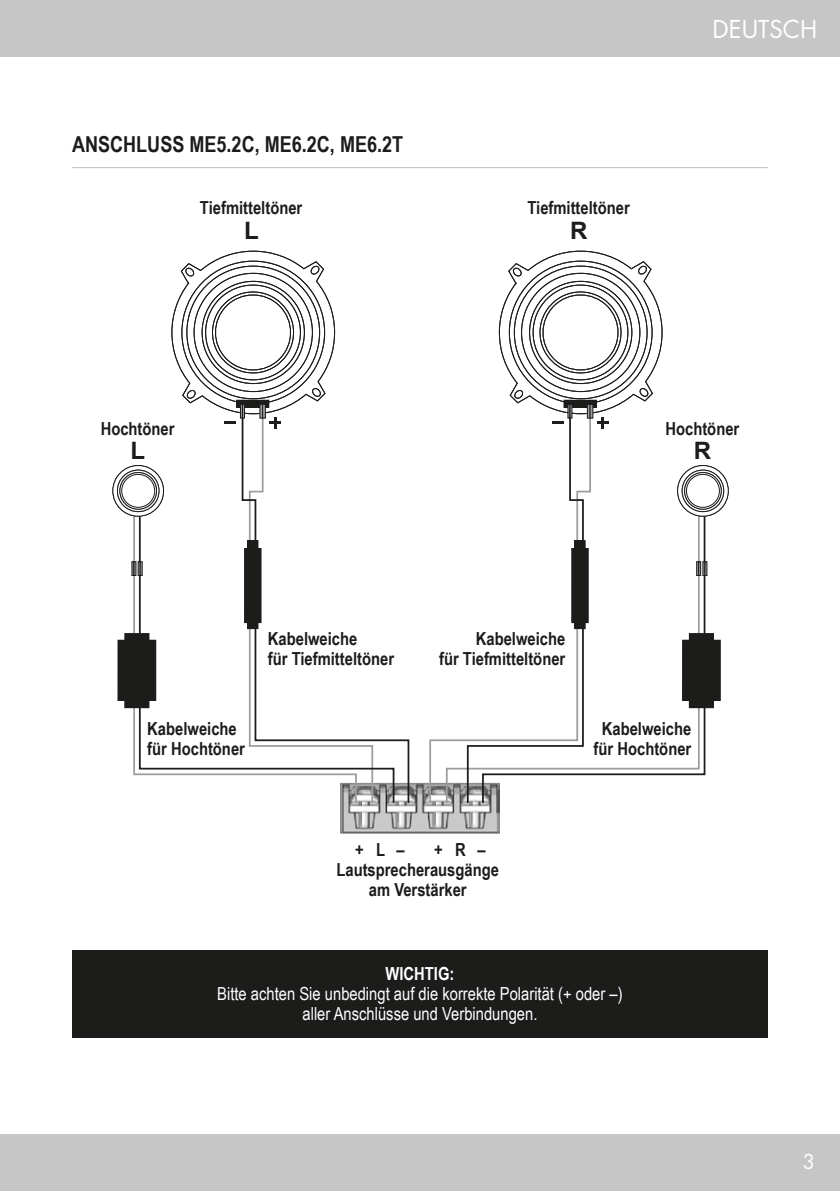
<style>
.page{position:relative;width:840px;height:1191px;background:#fff}
.page>*{position:absolute;margin:0;border:0;box-sizing:border-box;transform-origin:0 0}
.t1{font:24px "Futura";color:#fff}
.t2{font:700 24px "Arial";color:#1c1c1b}
.t3{font:700 22px "Arial Narrow";color:#1c1c1b}
.t4{font:20px "Futura";color:#fff}
.t5{font:700 18px/20px "Arial Narrow";color:#1c1c1b}
.t6{font:18px/20px "Arial Narrow";color:#fff;text-align:center}
.t7{font:700 18px "Arial Narrow";color:#fff}
</style>
<div class="page">
<div style="left:0;top:0;width:839px;height:57px;background:#c6c6c6"></div>
<div style="left:0;top:1134px;width:839px;height:57px;background:#c6c6c6"></div>
<hr style="left:72px;top:167px;width:695px;height:1px;background:#bdbdbd">
<div style="left:72px;top:950px;width:695px;height:87px;background:#1c1c1b"></div>
<img style="left:340px;top:782px;width:159px;height:51px">
<hr style="left:133px;top:515px;width:2px;height:118px;background:#9e9d9d">
<hr style="left:697px;top:515px;width:2px;height:118px;background:#9e9d9d">
<hr style="left:139px;top:515px;width:2px;height:118px;background:#1c1c1b">
<hr style="left:703px;top:515px;width:2px;height:118px;background:#1c1c1b">
<svg style="left:132px;top:619px;width:278px;height:185px"></svg>
<svg style="left:428px;top:619px;width:278px;height:185px"></svg>
<svg style="left:132px;top:561px;width:10px;height:15px"></svg>
<svg style="left:696px;top:561px;width:10px;height:15px"></svg>
<div style="left:572px;top:549px;width:15px;height:73px;background:#1c1c1b"></div>
<div style="left:571px;top:548px;width:17px;height:75px;border:2px solid #1c1c1b"></div>
<div style="left:245px;top:549px;width:15px;height:73px;background:#1c1c1b"></div>
<div style="left:244px;top:548px;width:17px;height:75px;border:2px solid #1c1c1b"></div>
<div style="left:689px;top:634px;width:23px;height:73px;background:#1c1c1b"></div>
<div style="left:688px;top:633px;width:25px;height:75px;border:2px solid #1c1c1b"></div>
<div style="left:125px;top:634px;width:23px;height:73px;background:#1c1c1b"></div>
<div style="left:124px;top:633px;width:25px;height:75px;border:2px solid #1c1c1b"></div>
<svg style="left:113px;top:465px;width:50px;height:51px"></svg>
<div style="left:112px;top:465px;width:52px;height:51px;border:1px solid #1c1c1b;border-radius:50%"></div>
<svg style="left:677px;top:465px;width:50px;height:51px"></svg>
<div style="left:676px;top:465px;width:52px;height:51px;border:1px solid #1c1c1b;border-radius:50%"></div>
<svg style="left:117px;top:470px;width:42px;height:41px"></svg>
<div style="left:117px;top:469px;width:42px;height:43px;border:1px solid #1c1c1b;border-radius:50%"></div>
<svg style="left:681px;top:470px;width:42px;height:41px"></svg>
<div style="left:681px;top:469px;width:42px;height:43px;border:1px solid #1c1c1b;border-radius:50%"></div>
<svg style="left:120px;top:472px;width:36px;height:37px"></svg>
<div style="left:119px;top:472px;width:38px;height:37px;border:1px solid #1c1c1b;border-radius:50%"></div>
<svg style="left:684px;top:472px;width:36px;height:37px"></svg>
<div style="left:683px;top:472px;width:38px;height:37px;border:1px solid #1c1c1b;border-radius:50%"></div>
<div style="left:122px;top:474px;width:33px;height:33px;background:#fff;border-radius:50%"></div>
<div style="left:121px;top:474px;width:34px;height:34px;border:1px solid #1c1c1b;border-radius:50%"></div>
<div style="left:686px;top:474px;width:33px;height:33px;background:#fff;border-radius:50%"></div>
<div style="left:685px;top:474px;width:34px;height:34px;border:1px solid #1c1c1b;border-radius:50%"></div>
<div style="left:574px;top:621px;width:11px;height:7px;background:#1c1c1b"></div>
<div style="left:574px;top:621px;width:11px;height:8px;border:1px solid #1c1c1b"></div>
<div style="left:247px;top:621px;width:11px;height:7px;background:#1c1c1b"></div>
<div style="left:247px;top:621px;width:11px;height:8px;border:1px solid #1c1c1b"></div>
<svg style="left:171px;top:250px;width:164px;height:300px"></svg>
<svg style="left:498px;top:250px;width:164px;height:300px"></svg>
<div style="left:682px;top:640px;width:37px;height:60px;background:#1c1c1b"></div>
<div style="left:681px;top:639px;width:39px;height:62px;border:2px solid #1c1c1b"></div>
<div style="left:118px;top:640px;width:37px;height:60px;background:#1c1c1b"></div>
<div style="left:117px;top:639px;width:39px;height:62px;border:2px solid #1c1c1b"></div>
<p class="t3" style="left:72px;top:128px;width:332px">ANSCHLUSS ME5.2C, ME6.2C, ME6.2T</p>
<p class="t5" style="left:200px;top:197px;width:104px">Tiefmitteltöner</p>
<p class="t5" style="left:527px;top:197px;width:104px">Tiefmitteltöner</p>
<h1 class="t2" style="left:244px;top:215px;width:16px">L</h1>
<h1 class="t2" style="left:570px;top:215px;width:19px">R</h1>
<h1 class="t1" style="left:712px;top:12px;width:106px">DEUTSCH</h1>
<p class="t5" style="left:101px;top:417px;width:75px">Hochtöner</p>
<p class="t5" style="left:665px;top:417px;width:75px">Hochtöner</p>
<h1 class="t2" style="left:130px;top:435px;width:16px">L</h1>
<h1 class="t2" style="left:693px;top:435px;width:19px">R</h1>
<p class="t5" style="left:147px;top:717px;width:99px">Kabelweiche für Hochtöner</p>
<p class="t5" style="left:268px;top:627px;width:128px">Kabelweiche<br>für Tiefmitteltöner</p>
<p class="t5" style="left:439px;top:627px;width:128px;text-align:right">Kabelweiche<br>für Tiefmitteltöner</p>
<p class="t5" style="left:593px;top:717px;width:99px;text-align:center">Kabelweiche für Hochtöner</p>
<p class="t5" style="left:355px;top:838px;width:51px">+ L –</p>
<p class="t5" style="left:434px;top:838px;width:53px">+ R –</p>
<p class="t5" style="left:336px;top:858px;width:164px">Lautsprecherausgänge</p>
<p class="t5" style="left:368px;top:878px;width:99px">am Verstärker</p>
<p class="t7" style="left:385px;top:959px;width:70px">WICHTIG:</p>
<p class="t6" style="left:217px;top:982px;width:406px">Bitte achten Sie unbedingt auf die korrekte Polarität (+ oder –) aller Anschlüsse und Verbindungen.</p>
<p class="t4" style="left:802px;top:1148px;width:14px">3</p>
</div>
